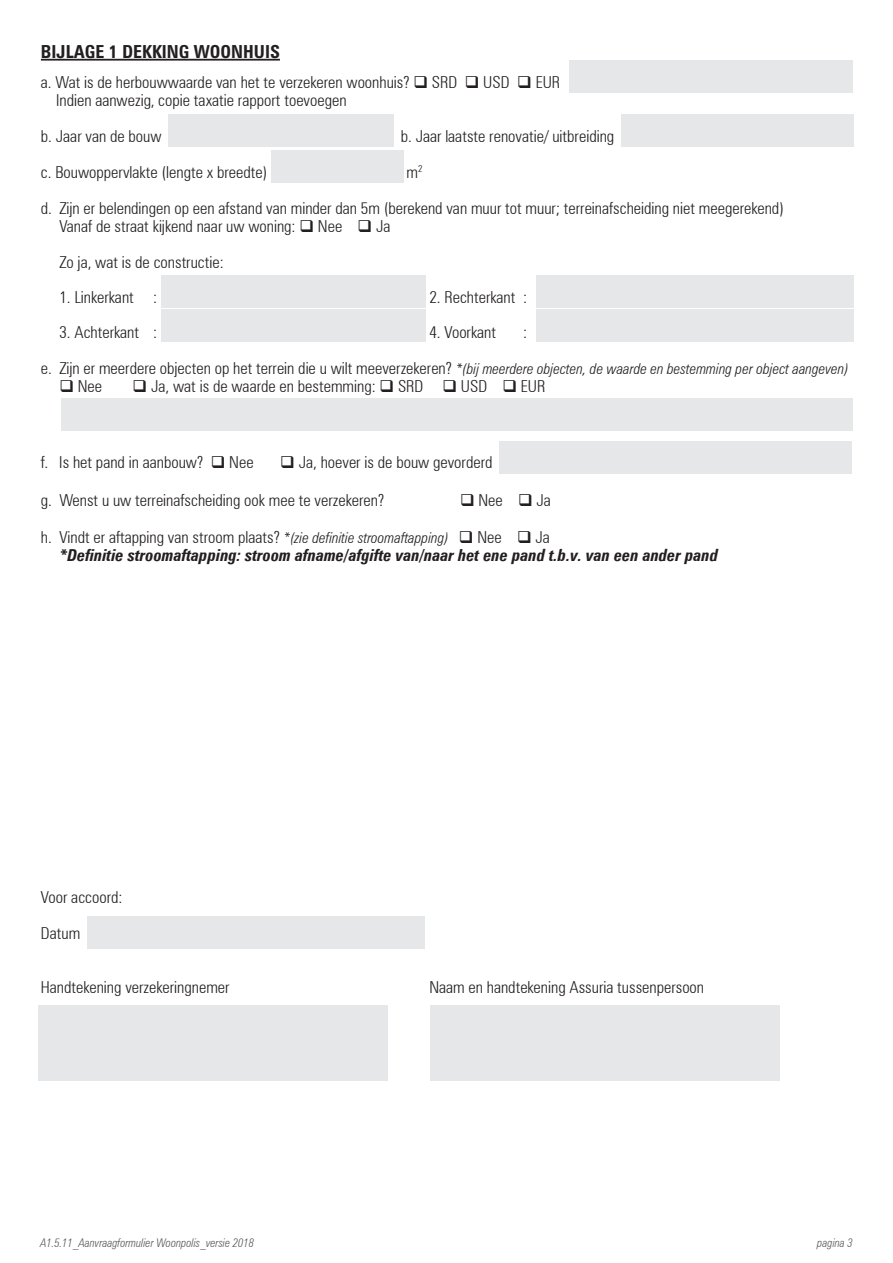
<style>
.page{position:relative;width:893px;height:1263px;background:#fff}
.page>*{position:absolute;margin:0;border:0;box-sizing:border-box;transform-origin:0 0}
.t1{font:700 condensed 18px "Zurich BT";color:#231f20}
.t2{font:300 condensed 16.5px/36px "Zurich BT";color:#231f20}
.t3{font:italic 700 condensed 16.5px/18px "Zurich BT";color:#231f20}
.t4{font:italic 300 condensed 15px "Zurich BT";color:#231f20}
.t5{font:italic 300 condensed 12px "Zurich BT";color:#58595b}
.s1{font-style:normal;font-size:16.5px}
.s2{font-weight:300;font-style:normal}
.s3{font-weight:300;font-size:15px}
</style>
<div class="page">
<div style="left:499px;top:442px;width:353px;height:32px;background:#e6e7e8"></div>
<div style="left:161px;top:275px;width:264px;height:32px;background:#e6e7e8"></div>
<div style="left:88px;top:916px;width:337px;height:32px;background:#e6e7e8"></div>
<div style="left:38px;top:1005px;width:350px;height:75px;background:#e6e7e8"></div>
<div style="left:430px;top:1005px;width:350px;height:75px;background:#e6e7e8"></div>
<div style="left:569px;top:61px;width:283px;height:32px;background:#e6e7e8"></div>
<div style="left:61px;top:398px;width:791px;height:32px;background:#e6e7e8"></div>
<hr style="left:41px;top:59px;width:239px;height:2px;background:#231f20">
<div style="left:621px;top:115px;width:232px;height:32px;background:#e6e7e8"></div>
<div style="left:168px;top:115px;width:226px;height:32px;background:#e6e7e8"></div>
<div style="left:271px;top:150px;width:133px;height:32px;background:#e6e7e8"></div>
<div style="left:161px;top:310px;width:264px;height:32px;background:#e6e7e8"></div>
<div style="left:537px;top:275px;width:317px;height:32px;background:#e6e7e8"></div>
<div style="left:537px;top:310px;width:317px;height:32px;background:#e6e7e8"></div>
<p class="t1" style="left:41px;top:41px;width:241px">BIJLAGE 1 DEKKING WOONHUIS</p>
<p class="t2" style="left:56px;top:73px;width:506px;line-height:18px;text-indent:-15px">a. Wat is de herbouwwaarde van het te verzekeren woonhuis? ❑ SRD ❑ USD ❑ EUR<br>Indien aanwezig, copie taxatie rapport toevoegen</p>
<p class="t2" style="left:41px;top:118px;width:122px">b. Jaar van de bouw</p>
<p class="t2" style="left:401px;top:118px;width:215px">b. Jaar laatste renovatie/ uitbreiding</p>
<p class="t2" style="left:41px;top:154px;width:228px">c. Bouwoppervlakte (lengte x breedte)</p>
<p class="t2" style="left:41px;top:154px;width:744px;text-align:center">m<sup>2<br></sup>d. Zijn er belendingen op een afstand van minder dan 5m (berekend van muur tot muur; terreinafscheiding niet meegerekend)</p>
<p class="t2" style="left:59px;top:208px;width:333px">Vanaf de straat kijkend naar uw woning: ❑ Nee ❑ Ja<br>Zo ja, wat is de constructie:</p>
<p class="t2" style="left:59px;top:279px;width:99px">1. Linkerkant :</p>
<p class="t2" style="left:429px;top:279px;width:99px">2. Rechterkant :</p>
<p class="t2" style="left:59px;top:314px;width:99px">3. Achterkant :</p>
<p class="t2" style="left:429px;top:314px;width:68px">4. Voorkant</p>
<p class="t2" style="left:523px;top:314px;width:6px">:</p>
<p class="t4" style="left:41px;top:359px;width:809px"><span class="s1">e. Zijn er meerdere objecten op het terrein die u wilt meeverzekeren?</span> *(bij meerdere objecten, de waarde en bestemming per object aangeven)</p>
<p class="t2" style="left:59px;top:368px;width:44px">❑ Nee</p>
<p class="t2" style="left:133px;top:368px;width:414px">❑ Ja, wat is de waarde en bestemming: ❑ SRD ❑ USD ❑ EUR</p>
<p class="t2" style="left:41px;top:444px;width:214px">f. Is het pand in aanbouw? ❑ Nee</p>
<p class="t2" style="left:280px;top:444px;width:214px">❑ Ja, hoever is de bouw gevorderd</p>
<p class="t2" style="left:41px;top:482px;width:345px">g. Wenst u uw terreinafscheiding ook mee te verzekeren?</p>
<p class="t2" style="left:460px;top:482px;width:92px">❑ Nee ❑ Ja</p>
<p class="t3" style="left:59px;top:528px;width:660px;text-indent:-18px"><span class="s2">h. Vindt er aftapping van stroom plaats?</span> <span class="s3">*(zie definitie stroomaftapping)</span> ❑ <span class="s2">Nee</span> ❑ <span class="s2">Ja<br></span>*Definitie stroomaftapping: stroom afname/afgifte van/naar het ene pand t.b.v. van een ander pand</p>
<p class="t2" style="left:41px;top:879px;width:83px">Voor accoord:<br>Datum</p>
<p class="t2" style="left:41px;top:969px;width:190px">Handtekening verzekeringnemer</p>
<p class="t2" style="left:429px;top:969px;width:276px">Naam en handtekening Assuria tussenpersoon</p>
<p class="t5" style="left:40px;top:1236px;width:215px">A1.5.11_Aanvraagformulier Woonpolis_versie 2018</p>
<p class="t5" style="left:817px;top:1236px;width:37px">pagina 3</p>
</div>
